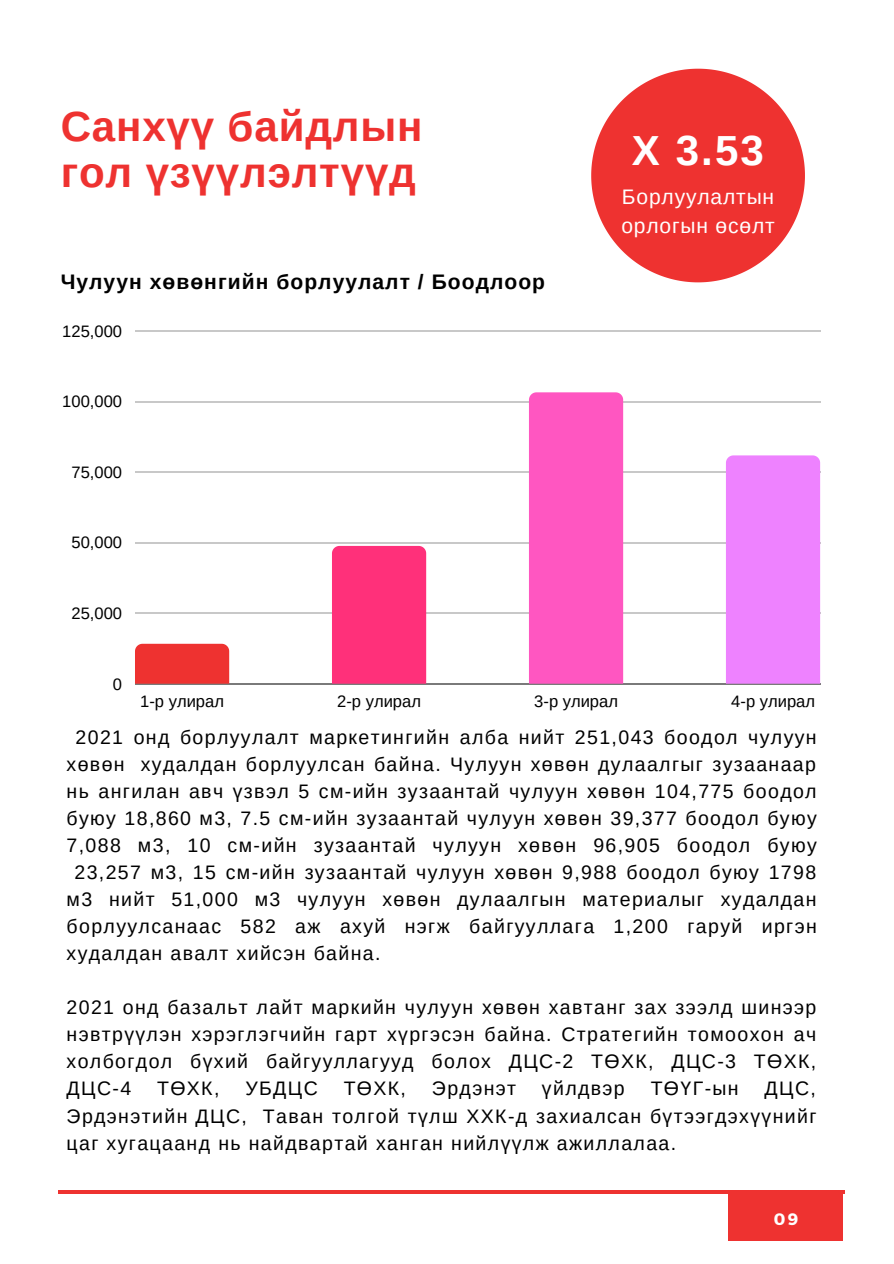
<style>
.page{position:relative;width:894px;height:1264px;background:#fff}
.page>*{position:absolute;margin:0;border:0;box-sizing:border-box;transform-origin:0 0}
.t1{font:700 42px/46.2px "Arimo";letter-spacing:.02em;color:#ee3230}
.t2{font:700 42px "Arimo";color:#fff}
.t3{font:700 21px "Arimo";letter-spacing:.05em;color:#000}
.t4{font:21px/29.2px "Arimo";letter-spacing:.04em;color:#fff}
.t5{font:19.5px/27px "Arimo";letter-spacing:.07em;color:#000;text-align:justify}
.t6{font:16.5px "Arimo";color:#000}
.t7{font:700 16.5px "Montserrat";color:#fff}
</style>
<div class="page">
<div style="left:728px;top:1194px;width:115px;height:46px;background:#ee3230"></div>
<hr style="left:58px;top:1190px;width:786px;height:3px;background:#ee3230">
<hr style="left:135px;top:330px;width:684px;height:2px;background:#222">
<hr style="left:135px;top:401px;width:684px;height:1px;background:#222">
<hr style="left:135px;top:471px;width:684px;height:1px;background:#222">
<hr style="left:135px;top:542px;width:684px;height:1px;background:#222">
<hr style="left:135px;top:612px;width:684px;height:1px;background:#222">
<hr style="left:135px;top:683px;width:684px;height:1px;background:#222">
<div style="left:135px;top:643px;width:94px;height:40px;background:#ee3230"></div>
<div style="left:332px;top:546px;width:94px;height:137px;background:#ff307a"></div>
<div style="left:529px;top:392px;width:94px;height:291px;background:#ff56c1"></div>
<div style="left:725px;top:455px;width:94px;height:228px;background:#ee82ff"></div>
<svg style="left:591px;top:69px;width:213px;height:213px;fill:#ee3230"></svg>
<h1 class="t1" style="left:61px;top:103px;width:363px">Санхүү байдлын гол үзүүлэлтүүд</h1>
<p class="t3" style="left:61px;top:270px;width:486px">Чулуун хөвөнгийн борлуулалт / Боодлоор</p>
<p class="t6" style="left:62px;top:322px;width:61px">125,000</p>
<p class="t6" style="left:62px;top:392px;width:61px">100,000</p>
<p class="t6" style="left:71px;top:463px;width:52px">75,000</p>
<p class="t6" style="left:71px;top:533px;width:52px">50,000</p>
<p class="t6" style="left:71px;top:604px;width:52px">25,000</p>
<p class="t6" style="left:113px;top:674px;width:11px">0</p>
<h1 class="t2" style="left:631px;top:126px;width:134px">X 3.53</h1>
<p class="t4" style="left:621px;top:182px;width:155px">Борлуулалтын орлогын өсөлт</p>
<p class="t6" style="left:140px;top:692px;width:85px">1-р улирал</p>
<p class="t6" style="left:337px;top:692px;width:85px">2-р улирал</p>
<p class="t6" style="left:534px;top:692px;width:85px">3-р улирал</p>
<p class="t6" style="left:731px;top:692px;width:85px">4-р улирал</p>
<p class="t5" style="left:76px;top:723px;width:742px">2021 онд борлуулалт маркетингийн алба нийт 251,043 боодол чулуун</p>
<p class="t5" style="left:67px;top:750px;width:750px">хөвөн худалдан борлуулсан байна. Чулуун хөвөн дулаалгыг зузаанаар</p>
<p class="t5" style="left:67px;top:777px;width:751px">нь ангилан авч үзвэл 5 см-ийн зузаантай чулуун хөвөн 104,775 боодол</p>
<p class="t5" style="left:67px;top:804px;width:751px">буюу 18,860 м3, 7.5 см-ийн зузаантай чулуун хөвөн 39,377 боодол буюу</p>
<p class="t5" style="left:67px;top:831px;width:751px">7,088 м3, 10 см-ийн зузаантай чулуун хөвөн 96,905 боодол буюу</p>
<p class="t5" style="left:74px;top:859px;width:743px">23,257 м3, 15 см-ийн зузаантай чулуун хөвөн 9,988 боодол буюу 1798</p>
<p class="t5" style="left:67px;top:886px;width:751px">м3 нийт 51,000 м3 чулуун хөвөн дулаалгын материалыг худалдан</p>
<p class="t5" style="left:67px;top:913px;width:751px">борлуулсанаас 582 аж ахуй нэгж байгууллага 1,200 гаруй иргэн</p>
<p class="t5" style="left:67px;top:940px;width:315px">худалдан авалт хийсэн байна.</p>
<p class="t5" style="left:67px;top:994px;width:751px">2021 онд базальт лайт маркийн чулуун хөвөн хавтанг зах зээлд шинээр нэвтрүүлэн хэрэглэгчийн гарт хүргэсэн байна. Стратегийн томоохон ач холбогдол бүхий байгууллагууд болох ДЦС-2 ТӨХК, ДЦС-3 ТӨХК, ДЦС-4</p>
<p class="t5" style="left:157px;top:1075px;width:64px">ТӨХК,</p>
<p class="t5" style="left:245px;top:1075px;width:74px">УБДЦС</p>
<p class="t5" style="left:343px;top:1075px;width:64px">ТӨХК,</p>
<p class="t5" style="left:432px;top:1075px;width:86px">Эрдэнэт</p>
<p class="t5" style="left:542px;top:1075px;width:84px">үйлдвэр</p>
<p class="t5" style="left:650px;top:1075px;width:89px">ТӨҮГ-ын</p>
<p class="t5" style="left:67px;top:1075px;width:751px;text-indent:697px">ДЦС, Эрдэнэтийн ДЦС, Таван толгой түлш ХХК-д захиалсан бүтээгдэхүүнийг цаг хугацаанд нь найдвартай ханган нийлүүлж ажиллалаа.</p>
<p class="t7" style="left:773px;top:1208px;width:26px">09</p>
</div>
